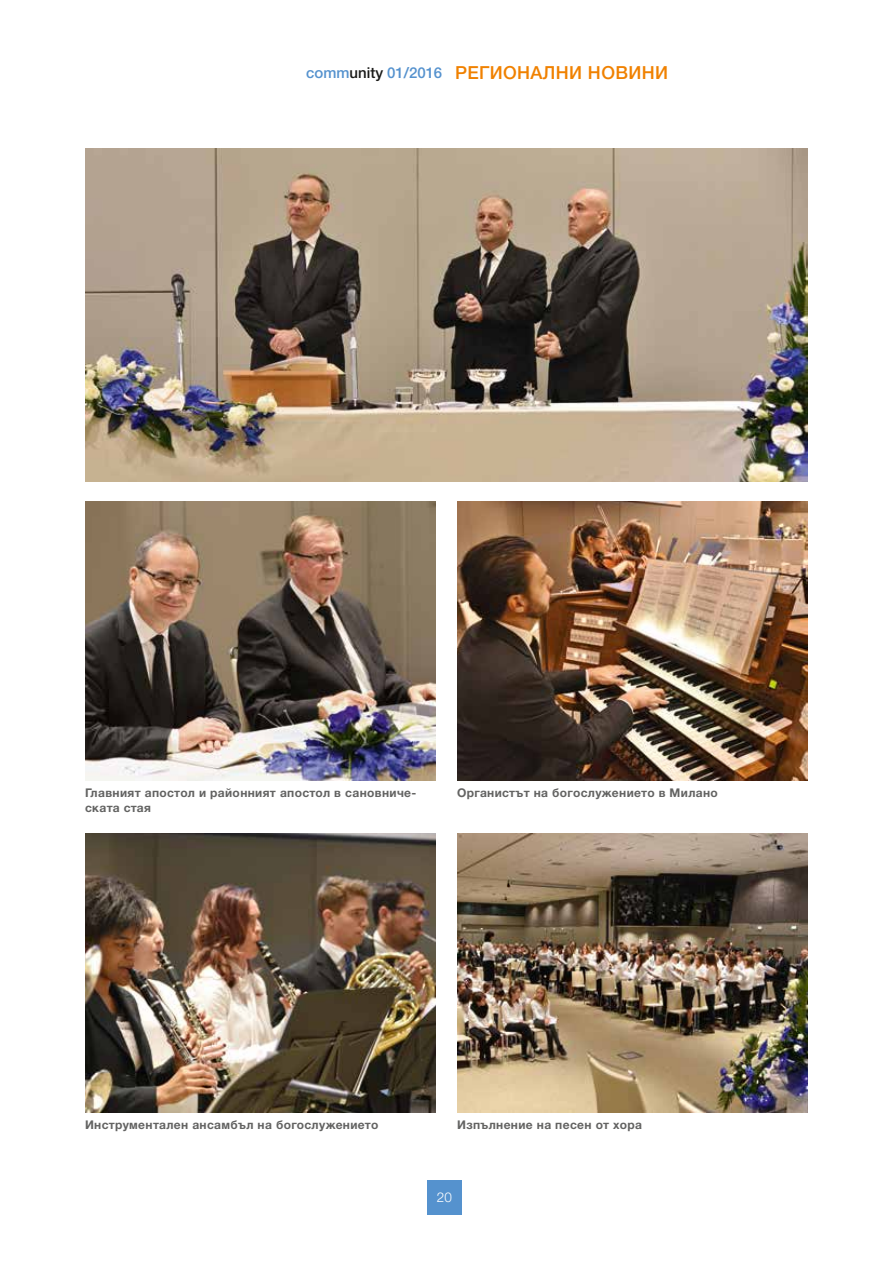
<style>
.page{position:relative;width:893px;height:1263px;background:#fff}
.page>*{position:absolute;margin:0;border:0;box-sizing:border-box;transform-origin:0 0}
.t1{font:500 18px "Helvetica Neue LTW1 G";letter-spacing:.02em;color:#f08100}
.t2{font:300 13.5px "Helvetica Neue LTW1 G";color:#fff}
.t3{font:700 12px/14.4px "Helvetica Neue LTW1 G";letter-spacing:.03em;color:#636362}
.s1{font-size:15px;color:#5592ce}
.s2{font-size:15px;color:#1a1a18}
</style>
<div class="page">
<div style="left:427px;top:1180px;width:34px;height:34px;background:#5592ce"></div>
<img style="left:85px;top:833px;width:351px;height:279px">
<img style="left:85px;top:149px;width:723px;height:332px">
<img style="left:457px;top:833px;width:351px;height:279px">
<img style="left:85px;top:501px;width:351px;height:279px">
<img style="left:457px;top:501px;width:351px;height:279px">
<h1 class="t1" style="left:306px;top:61px;width:363px"><span class="s1">comm</span><span class="s2">unity</span> <span class="s1">01/2016</span> РЕГИОНАЛНИ НОВИНИ</h1>
<p class="t3" style="left:85px;top:786px;width:333px">Главният апостол и районният апостол в сановниче&shy;ската стая</p>
<p class="t3" style="left:457px;top:786px;width:262px">Органистът на богослужението в Милано</p>
<p class="t3" style="left:85px;top:1118px;width:295px">Инструментален ансамбъл на богослужението</p>
<p class="t3" style="left:457px;top:1118px;width:186px">Изпълнение на песен от хора</p>
<p class="t2" style="left:437px;top:1189px;width:17px">20</p>
</div>
